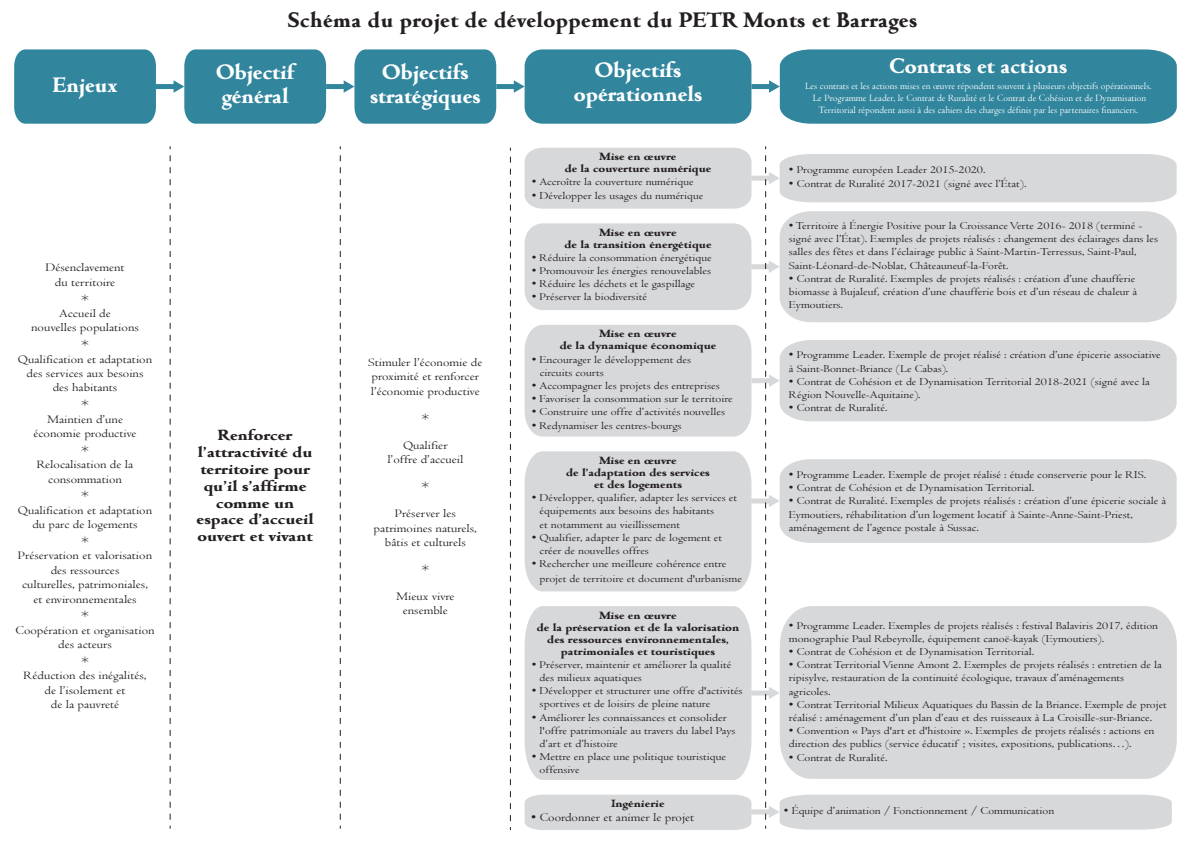
<style>
.page{position:relative;width:1191px;height:842px;background:#fff}
.page>*{position:absolute;margin:0;border:0;box-sizing:border-box;transform-origin:0 0}
.t1{font:700 20px/24px "Centaur";color:#fff;text-align:center}
.t2{font:700 20px "Centaur";letter-spacing:.02em;color:#231f20}
.t3{font:700 14px/16.8px "Centaur";color:#231f20;text-align:center;scale:1.14 1}
.t4{font:12px/14.4px "Centaur";color:#231f20;text-align:center;scale:1.14 1}
.t5{font:11px/13.2px "Centaur";color:#231f20;scale:1.14 1}
.t6{font:700 10px/12px "Centaur";color:#231f20;text-align:center;scale:1.14 1}
.t7{font:10px/12px "Centaur";color:#fff;text-align:center}
</style>
<div class="page">
<div style="left:14px;top:49px;width:142px;height:75px;background:#31869e"></div>
<div style="left:156px;top:84px;width:19px;height:5px;background:#31869e"></div>
<svg style="left:173px;top:49px;width:153px;height:75px;background:#4391a6"></svg>
<div style="left:326px;top:84px;width:19px;height:5px;background:#31869e"></div>
<svg style="left:344px;top:49px;width:152px;height:75px;background:#4390a6"></svg>
<div style="left:524px;top:49px;width:227px;height:75px;background:#31869e;border-radius:17px"></div>
<div style="left:496px;top:84px;width:19px;height:5px;background:#31869e"></div>
<svg style="left:514px;top:80px;width:10px;height:13px"></svg>
<div style="left:751px;top:84px;width:20px;height:5px;background:#31869e"></div>
<div style="left:769px;top:49px;width:407px;height:75px;background:#31869e"></div>
<div style="left:524px;top:148px;width:227px;height:61px;background:#d7d8da"></div>
<div style="left:524px;top:223px;width:227px;height:87px;background:#d7d8da;border-radius:19px"></div>
<div style="left:524px;top:325px;width:227px;height:112px;background:#d7d8da"></div>
<div style="left:524px;top:451px;width:227px;height:140px;background:#d7d8da"></div>
<div style="left:524px;top:606px;width:227px;height:174px;background:#d7d8da"></div>
<div style="left:524px;top:795px;width:227px;height:35px;background:#d7d8da"></div>
<div style="left:751px;top:176px;width:19px;height:5px;background:#d7d8da"></div>
<div style="left:751px;top:264px;width:19px;height:5px;background:#d7d8da"></div>
<div style="left:751px;top:378px;width:20px;height:5px;background:#d7d8da"></div>
<div style="left:751px;top:498px;width:19px;height:5px;background:#d7d8da"></div>
<div style="left:751px;top:690px;width:19px;height:5px;background:#d7d8da"></div>
<div style="left:751px;top:809px;width:19px;height:5px;background:#d7d8da"></div>
<svg style="left:170px;top:155px;width:1px;height:674px"></svg>
<svg style="left:340px;top:155px;width:1px;height:674px"></svg>
<svg style="left:510px;top:157px;width:1px;height:673px"></svg>
<svg style="left:765px;top:146px;width:411px;height:684px"></svg>
<h1 class="t1" style="left:53px;top:74px;width:66px">Enjeux</h1>
<p class="t4" style="left:45px;top:260px;width:71px">Désenclavement du territoire</p>
<p class="t4" style="left:31px;top:306px;width:96px">Accueil de<br>nouvelles populations</p>
<p class="t4" style="left:18px;top:352px;width:119px">Qualification et adaptation des services aux besoins des habitants</p>
<p class="t4" style="left:33px;top:412px;width:92px">Maintien d’une économie productive</p>
<p class="t4" style="left:37px;top:457px;width:86px">Relocalisation de la consommation</p>
<p class="t4" style="left:18px;top:503px;width:119px">Qualification et adaptation du parc de logements</p>
<p class="t4" style="left:18px;top:548px;width:119px">Préservation et valorisation des ressources<br>culturelles, patrimoniales, et environnementales</p>
<p class="t4" style="left:16px;top:623px;width:123px">Coopération et organisation des acteurs</p>
<p class="t4" style="left:23px;top:668px;width:110px">Réduction des inégalités, de l’isolement et<br>de la pauvreté</p>
<h1 class="t2" style="left:288px;top:8px;width:631px">Schéma du projet de développement du PETR Monts et Barrages</h1>
<h1 class="t1" style="left:216px;top:61px;width:80px;text-align:left">Objectif général</h1>
<h1 class="t1" style="left:370px;top:61px;width:112px">Objectifs stratégiques</h1>
<h1 class="t1" style="left:574px;top:60px;width:130px">Objectifs opérationnels</h1>
<h1 class="t1" style="left:889px;top:55px;width:179px">Contrats et actions</h1>
<p class="t7" style="left:805px;top:79px;width:348px">Les contrats et les actions mises en œuvre répondent souvent à plusieurs objectifs opérationnels.<br>Le Programme Leader, le Contrat de Ruralité et le Contrat de Cohésion et de Dynamisation<br>Territorial répondent aussi à des cahiers des charges définis par les partenaires financiers.</p>
<p class="t3" style="left:197px;top:428px;width:104px">Renforcer l’attractivité du territoire pour qu’il s’affirme comme un espace d’accueil ouvert et vivant</p>
<p class="t4" style="left:368px;top:355px;width:102px;text-align:left">Stimuler l’économie de proximité et renforcer l’économie productive</p>
<p class="t4" style="left:387px;top:438px;width:68px">Qualifier l’offre d’accueil</p>
<p class="t4" style="left:373px;top:506px;width:92px">Préserver les patrimoines naturels, bâtis et culturels</p>
<p class="t4" style="left:396px;top:589px;width:53px">Mieux vivre ensemble</p>
<p class="t6" style="left:564px;top:151px;width:130px">Mise en œuvre<br>de la couverture numérique</p>
<p class="t5" style="left:531px;top:175px;width:144px">• Accroître la couverture numérique</p>
<p class="t5" style="left:531px;top:188px;width:152px">• Développer les usages du numérique</p>
<p class="t6" style="left:564px;top:227px;width:131px">Mise en œuvre<br>de la transition énergétique</p>
<p class="t5" style="left:531px;top:251px;width:159px">• Réduire la consommation énergétique</p>
<p class="t5" style="left:531px;top:264px;width:159px">• Promouvoir les énergies renouvelables</p>
<p class="t5" style="left:531px;top:277px;width:145px">• Réduire les déchets et le gaspillage</p>
<p class="t5" style="left:531px;top:290px;width:103px">• Préserver la biodiversité</p>
<p class="t6" style="left:559px;top:328px;width:139px">Mise en œuvre<br>de la dynamique économique</p>
<p class="t5" style="left:539px;top:352px;width:134px;text-indent:-8px">• Encourager le développement des circuits courts</p>
<p class="t5" style="left:531px;top:379px;width:167px">• Accompagner les projets des entreprises</p>
<p class="t5" style="left:531px;top:392px;width:178px">• Favoriser la consommation sur le territoire</p>
<p class="t5" style="left:531px;top:405px;width:171px">• Construire une offre d’activités nouvelles</p>
<p class="t5" style="left:531px;top:418px;width:133px">• Redynamiser les centres-bourgs</p>
<p class="t6" style="left:566px;top:455px;width:128px">Mise en œuvre<br>de l’adaptation des services et des logements</p>
<p class="t5" style="left:539px;top:491px;width:175px;text-indent:-8px">• Développer, qualifier, adapter les services et équipements aux besoins des habitants<br>et notamment au vieillissement</p>
<p class="t5" style="left:539px;top:531px;width:161px;text-indent:-8px">• Qualifier, adapter le parc de logement et créer de nouvelles offres</p>
<p class="t5" style="left:539px;top:556px;width:179px;line-height:14.4px;text-indent:-8px">• Rechercher une meilleure cohérence entre projet de territoire et document d'urbanisme</p>
<p class="t6" style="left:537px;top:610px;width:179px">Mise en œuvre<br>de la préservation et de la valorisation des ressources environnementales, patrimoniales et touristiques</p>
<p class="t5" style="left:539px;top:658px;width:170px;text-indent:-8px">• Préserver, maintenir et améliorer la qualité des milieux aquatiques</p>
<p class="t5" style="left:539px;top:684px;width:180px;text-indent:-8px">• Développer et structurer une offre d'activités sportives et de loisirs de pleine nature</p>
<p class="t5" style="left:539px;top:710px;width:173px;text-indent:-8px">• Améliorer les connaissances et consolider l'offre patrimoniale au travers du label Pays d’art et d’histoire</p>
<p class="t5" style="left:539px;top:750px;width:165px;text-indent:-8px">• Mettre en place une politique touristique offensive</p>
<p class="t6" style="left:611px;top:798px;width:48px">Ingénierie</p>
<p class="t4" style="left:531px;top:810px;width:144px">• Coordonner et animer le projet</p>
<p class="t5" style="left:789px;top:163px;width:174px">• Programme européen Leader 2015-2020.</p>
<p class="t5" style="left:789px;top:177px;width:210px">• Contrat de Ruralité 2017-2021 (signé avec l’État).</p>
<p class="t5" style="left:789px;top:219px;width:325px">• Territoire à Énergie Positive pour la Croissance Verte 2016- 2018 (terminé - signé avec l’État). Exemples de projets réalisés : changement des éclairages dans les salles des fêtes et dans l’éclairage public à Saint-Martin-Terressus, Saint-Paul, Saint-Léonard-de-Noblat, Châteauneuf-la-Forêt.</p>
<p class="t5" style="left:789px;top:272px;width:307px">• Contrat de Ruralité. Exemples de projets réalisés : création d’une chaufferie biomasse à Bujaleuf, création d’une chaufferie bois et d’un réseau de chaleur à<br>Eymoutiers.</p>
<p class="t5" style="left:789px;top:348px;width:328px">• Programme Leader. Exemple de projet réalisé : création d’une épicerie associative à Saint-Bonnet-Briance (Le Cabas).</p>
<p class="t5" style="left:789px;top:375px;width:318px">• Contrat de Cohésion et de Dynamisation Territorial 2018-2021 (signé avec la<br>Région Nouvelle-Aquitaine).</p>
<p class="t5" style="left:789px;top:401px;width:88px">• Contrat de Ruralité.</p>
<p class="t5" style="left:789px;top:468px;width:315px">• Programme Leader. Exemple de projet réalisé : étude conserverie pour le RIS.</p>
<p class="t5" style="left:789px;top:481px;width:217px">• Contrat de Cohésion et de Dynamisation Territorial.</p>
<p class="t5" style="left:789px;top:494px;width:332px">• Contrat de Ruralité. Exemples de projets réalisés : création d’une épicerie sociale à<br>Eymoutiers, réhabilitation d’un logement locatif à Sainte-Anne-Saint-Priest, aménagement de l’agence postale à Sussac.</p>
<p class="t5" style="left:789px;top:618px;width:325px">• Programme Leader. Exemples de projets réalisés : festival Balaviris 2017, édition monographie Paul Rebeyrolle, équipement canoë-kayak (Eymoutiers).</p>
<p class="t5" style="left:789px;top:645px;width:217px">• Contrat de Cohésion et de Dynamisation Territorial.</p>
<p class="t5" style="left:789px;top:658px;width:328px">• Contrat Territorial Vienne Amont 2. Exemples de projets réalisés : entretien de la ripisylve, restauration de la continuité écologique, travaux d’aménagements agricoles.</p>
<p class="t5" style="left:789px;top:698px;width:333px">• Contrat Territorial Milieux Aquatiques du Bassin de la Briance. Exemple de projet réalisé : aménagement d’un plan d’eau et des ruisseaux à La Croisille-sur-Briance.</p>
<p class="t5" style="left:789px;top:724px;width:322px">• Convention « Pays d'art et d'histoire ». Exemples de projets réalisés : actions en direction des publics (service éducatif ; visites, expositions, publications…).</p>
<p class="t5" style="left:789px;top:750px;width:88px">• Contrat de Ruralité.</p>
<p class="t5" style="left:784px;top:803px;width:239px">• Équipe d’animation / Fonctionnement / Communication</p>
</div>
